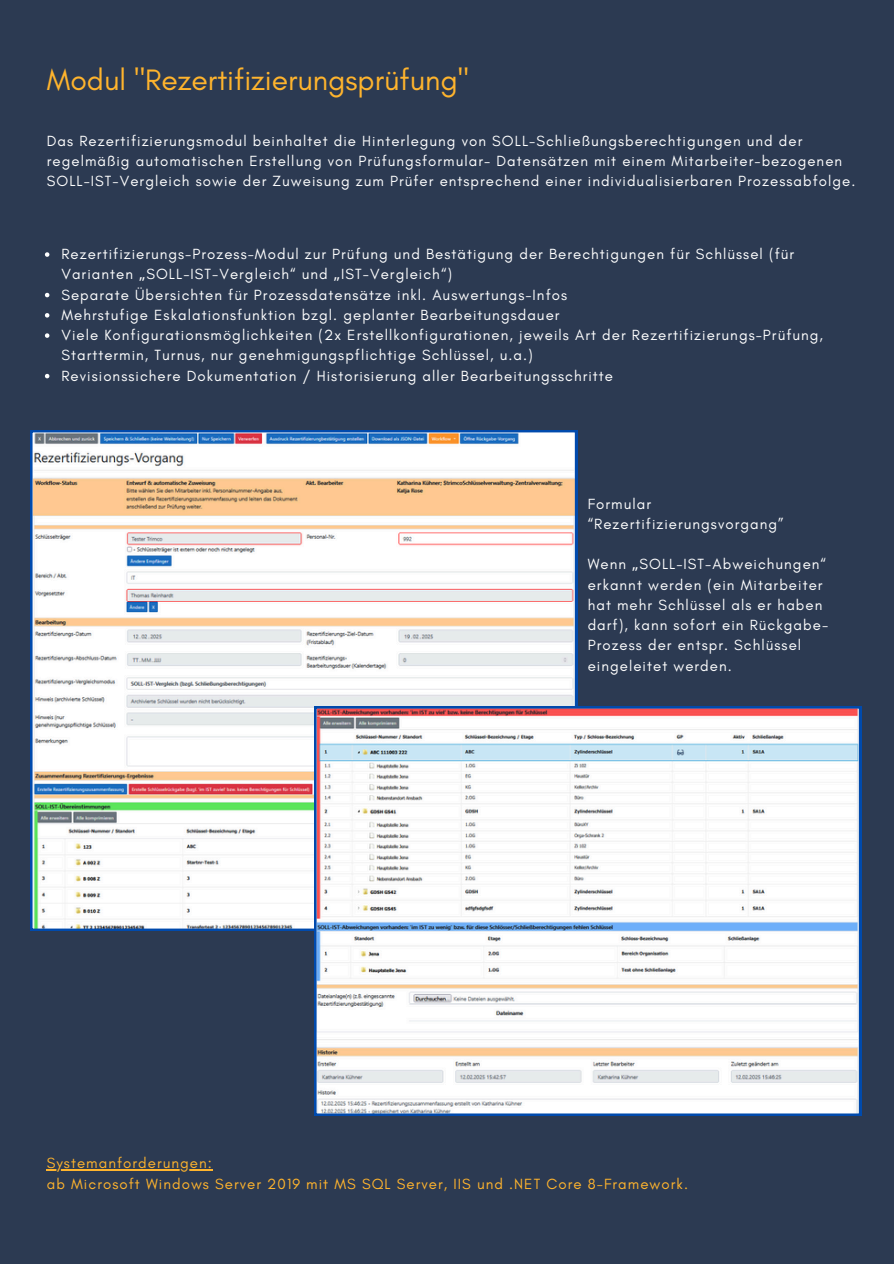
<style>
.page{position:relative;width:894px;height:1264px;background:#fff}
.page>*{position:absolute;margin:0;border:0;box-sizing:border-box;transform-origin:0 0}
.t1{font:30px "Glacial Indifference";color:#ffb42d}
.t2{font:15px/20.2px "Glacial Indifference";letter-spacing:.07em;color:#fff}
.t3{font:15px "Glacial Indifference";letter-spacing:.07em;color:#ffb42d}
.s1{font-family:"Noto Sans"}
</style>
<div class="page">
<div style="left:0;top:0;width:893px;height:1263px;background:#2c3a52"></div>
<svg style="left:30px;top:430px;width:547px;height:500px;background:#e8e4df"></svg>
<svg style="left:314px;top:706px;width:546px;height:409px;background:#ececee"></svg>
<svg style="left:45px;top:252px;width:4px;height:5px"></svg>
<svg style="left:45px;top:293px;width:4px;height:4px"></svg>
<svg style="left:45px;top:313px;width:4px;height:4px"></svg>
<svg style="left:45px;top:333px;width:4px;height:5px"></svg>
<svg style="left:45px;top:374px;width:4px;height:4px"></svg>
<hr style="left:47px;top:1169px;width:166px;height:1px;background:#ffb42d">
<p class="t1" style="left:47px;top:61px;width:423px">Modul "Rezertifizierungsprüfung"</p>
<p class="t2" style="left:47px;top:130px;width:810px">Das Rezertifizierungsmodul beinhaltet die Hinterlegung von SOLL-Schließungsberechtigungen und der regelmäßig automatischen Erstellung von Prüfungsformular- Datensätzen mit einem Mitarbeiter-bezogenen<br>SOLL-IST-Vergleich sowie der Zuweisung zum Prüfer entsprechend einer individualisierbaren Prozessabfolge.</p>
<h1 class="t2" style="left:61px;top:244px;width:734px">Rezertifizierungs-Prozess-Modul zur Prüfung und Bestätigung der Berechtigungen für Schlüssel (für<br>Varianten <span class="s1">„</span>SOLL-IST-Vergleich“ und <span class="s1">„</span>IST-Vergleich“)</h1>
<p class="t2" style="left:61px;top:284px;width:507px">Separate Übersichten für Prozessdatensätze inkl. Auswertungs-Infos</p>
<p class="t2" style="left:61px;top:304px;width:499px">Mehrstufige Eskalationsfunktion bzgl. geplanter Bearbeitungsdauer</p>
<p class="t2" style="left:61px;top:325px;width:763px">Viele Konfigurationsmöglichkeiten (2x Erstellkonfigurationen, jeweils Art der Rezertifizierungs-Prüfung,<br>Starttermin, Turnus, nur genehmigungspflichtige Schlüssel, u.a.)</p>
<p class="t2" style="left:61px;top:365px;width:553px">Revisionssichere Dokumentation / Historisierung aller Bearbeitungsschritte</p>
<p class="t2" style="left:587px;top:493px;width:197px">Formular “Rezertifizierungsvorgang”</p>
<p class="t2" style="left:587px;top:554px;width:242px">Wenn <span class="s1">„</span>SOLL-IST-Abweichungen“ erkannt werden (ein Mitarbeiter hat mehr Schlüssel als er haben darf), kann sofort ein Rückgabe-<br>Prozess der entspr. Schlüssel eingeleitet werden.</p>
<p class="t3" style="left:47px;top:1154px;width:167px">Systemanforderungen:</p>
<p class="t3" style="left:47px;top:1174px;width:642px">ab Microsoft Windows Server 2019 mit MS SQL Server, IIS und .NET Core 8-Framework.</p>
</div>
